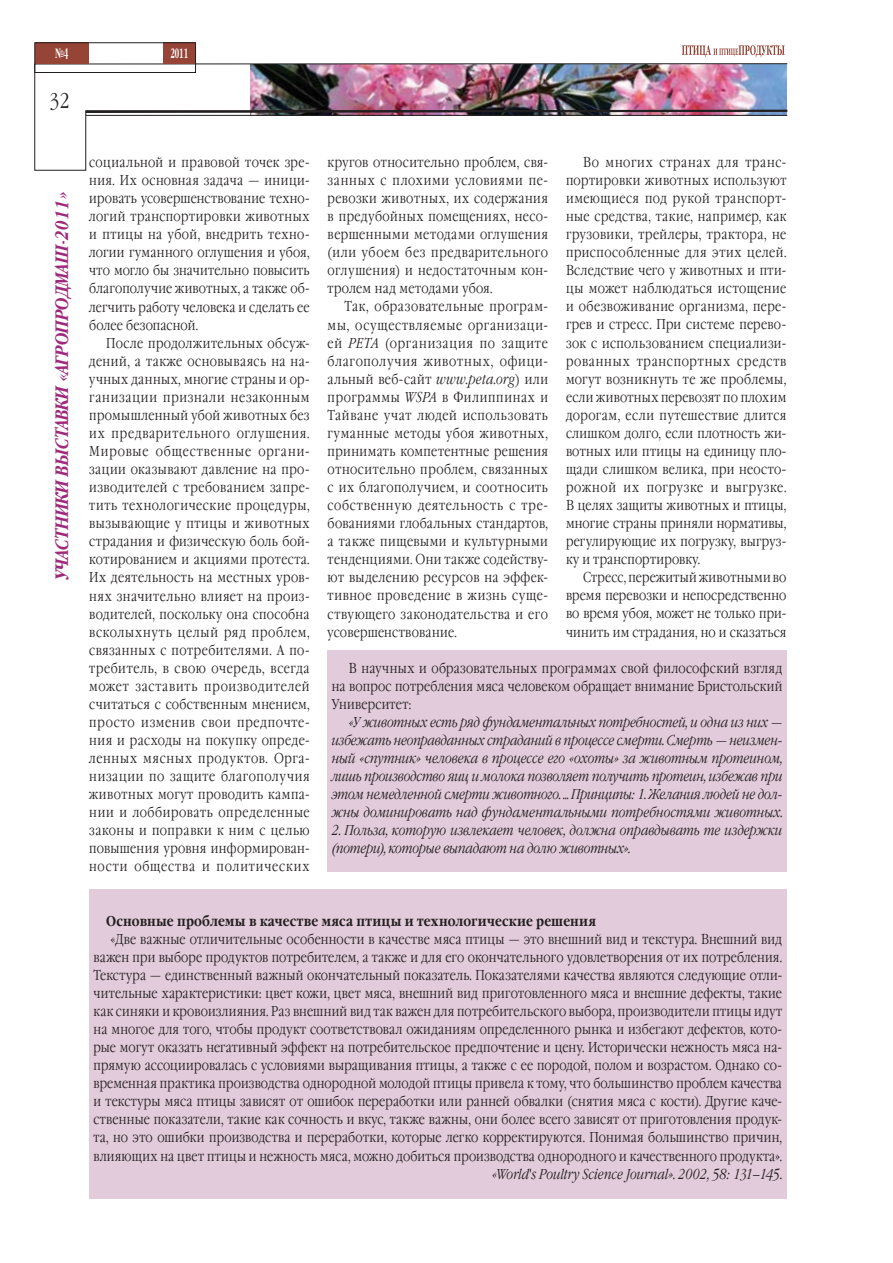
<style>
.page{position:relative;width:893px;height:1263px;background:#fff}
.page>*{position:absolute;margin:0;border:0;box-sizing:border-box;transform-origin:0 0}
.t1{font:300 21px "Garamond Narrow C";color:#231f20}
.t2{font:italic 700 18px "Garamond Narrow C";letter-spacing:.01em;color:#9e2a7b}
.t3{font:300 14.25px/18px "Garamond Narrow C";letter-spacing:.02em;color:#231f20;text-align:justify}
.t4{font:italic 300 14.25px/18px "Garamond Narrow C";color:#231f20;text-align:justify}
.t5{font:700 14.25px "Garamond Narrow C";letter-spacing:.015em;color:#231f20}
.t6{font:700 13.5px "Garamond Narrow C";color:#fff;scale:.67 1}
.s1{font-style:italic}
</style>
<div class="page">
<svg style="left:682px;top:45px;width:103px;height:12px"></svg>
<img style="left:34px;top:63px;width:754px;height:108px">
<hr style="left:86px;top:115px;width:701px;height:1px;background:#231f20">
<img style="left:84px;top:109px;width:704px;height:5px">
<div style="left:163px;top:43px;width:33px;height:21px;background:#954436"></div>
<div style="left:35px;top:43px;width:54px;height:21px;background:#954436"></div>
<div style="left:34px;top:42px;width:162px;height:31px;border:1px solid #231f20"></div>
<div style="left:89px;top:890px;width:697px;height:309px;background:#e2cbda"></div>
<div style="left:327px;top:651px;width:459px;height:221px;background:#e2cbda"></div>
<p class="t6" style="left:55px;top:46px;width:21px">№4</p>
<p class="t6" style="left:170px;top:46px;width:28px">2011</p>
<h1 class="t1" style="left:49px;top:89px;width:22px">32</h1>
<p class="t2" style="left:52px;top:580px;width:390px;rotate:-90deg">УЧАСТНИКИ ВЫСТАВКИ «АГРОПРОДМАШ-2011»</p>
<p class="t3" style="left:89px;top:154px;width:222px">социальной и правовой точек зре&shy;ния. Их основная задача — иници&shy;ировать усовершенствование техно&shy;логий транспортировки животных и птицы на убой, внедрить техно&shy;логии гуманного оглушения и убоя, что могло бы значительно повысить благополучие животных, а также об&shy;легчить работу человека и сделать ее более безопасной.</p>
<p class="t3" style="left:89px;top:334px;width:222px;text-indent:17px">После продолжительных обсуж&shy;дений, а также основываясь на на&shy;учных данных, многие страны и ор&shy;ганизации признали незаконным промышленный убой животных без их предварительного оглушения.<br>Мировые общественные органи&shy;зации оказывают давление на про&shy;изводителей с требованием запре&shy;тить технологические процедуры, вызывающие у птицы и животных страдания и физическую боль бой&shy;котированием и акциями протеста.<br>Их деятельность на местных уров&shy;нях значительно влияет на произ&shy;водителей, поскольку она способна всколыхнуть целый ряд проблем, связанных с потребителями. А по&shy;требитель, в свою очередь, всегда может заставить производителей считаться с собственным мнением, просто изменив свои предпочте&shy;ния и расходы на покупку опреде&shy;ленных мясных продуктов. Орга&shy;низации по защите благополучия животных могут проводить кампа&shy;нии и лоббировать определенные законы и поправки к ним с целью повышения уровня информирован&shy;ности общества и политических</p>
<p class="t3" style="left:328px;top:154px;width:222px">кругов относительно проблем, свя&shy;занных с плохими условиями пе&shy;ревозки животных, их содержания в предубойных помещениях, несо&shy;вершенными методами оглушения (или убоем без предварительного оглушения) и недостаточным кон&shy;тролем над методами убоя.</p>
<p class="t3" style="left:328px;top:298px;width:222px;text-indent:17px">Так, образовательные програм&shy;мы, осуществляемые организаци&shy;ей <span class="s1">PETA</span> (организация по защите благополучия животных, офици&shy;альный веб-сайт <span class="s1">www.peta.org</span>) или программы <span class="s1">WSPA</span> в Филиппинах и Тайване учат людей использовать гуманные методы убоя животных, принимать компетентные решения относительно проблем, связанных с их благополучием, и соотносить собственную деятельность с тре&shy;бованиями глобальных стандартов, а также пищевыми и культурными тенденциями. Они также содейству&shy;ют выделению ресурсов на эффек&shy;тивное проведение в жизнь суще&shy;ствующего законодательства и его усовершенствование.</p>
<p class="t3" style="left:566px;top:154px;width:222px;text-indent:17px">Во многих странах для транс&shy;портировки животных используют имеющиеся под рукой транспорт&shy;ные средства, такие, например, как грузовики, трейлеры, трактора, не приспособленные для этих целей.<br>Вследствие чего у животных и пти&shy;цы может наблюдаться истощение и обезвоживание организма, пере&shy;грев и стресс. При системе перево&shy;зок с использованием специализи&shy;рованных транспортных средств могут возникнуть те же проблемы, если животных перевозят по плохим дорогам, если путешествие длится слишком долго, если плотность жи&shy;вотных или птицы на единицу пло&shy;щади слишком велика, при неосто&shy;рожной их погрузке и выгрузке.<br>В целях защиты животных и птицы, многие страны приняли нормативы, регулирующие их погрузку, выгруз&shy;ку и транспортировку.</p>
<p class="t3" style="left:566px;top:569px;width:222px;text-indent:17px">Стресс, пережитыйживотными во время перевозки и непосредственно во время убоя, может не только при&shy;чинить им страдания, но и сказаться</p>
<p class="t3" style="left:332px;top:659px;width:452px;text-indent:17px">В научных и образовательных программах свой философский взгляд на вопрос потребления мяса человеком обращает внимание Бристольский Университет:</p>
<p class="t4" style="left:332px;top:714px;width:452px;text-indent:17px">«У животных есть ряд фундаментальных потребностей, и одна из них — избежать неоправданных страданий в процессе смерти. Смерть — неизмен&shy;ный «спутник» человека в процессе его «охоты» за животным протеином, лишь производство яиц и молока позволяет получить протеин, избежав при этом немедленной смерти животного. … Принципы: 1. Желания людей не дол&shy;жны доминировать над фундаментальными потребностями животных.</p>
<p class="t4" style="left:332px;top:822px;width:452px">2. Польза, которую извлекает человек, должна оправдывать те издержки (потери), которые выпадают на долю животных».</p>
<p class="t5" style="left:106px;top:913px;width:491px">Основные проблемы в качестве мяса птицы и технологические решения</p>
<p class="t3" style="left:93px;top:930px;width:690px;text-indent:17px">«Две важные отличительные особенности в качестве мяса птицы — это внешний вид и текстура. Внешний вид важен при выборе продуктов потребителем, а также и для его окончательного удовлетворения от их потребления.<br>Текстура — единственный важный окончательный показатель. Показателями качества являются следующие отли&shy;чительные характеристики: цвет кожи, цвет мяса, внешний вид приготовленного мяса и внешние дефекты, такие как синяки и кровоизлияния. Раз внешний вид так важен для потребительского выбора, производители птицы идут на многое для того, чтобы продукт соответствовал ожиданиям определенного рынка и избегают дефектов, кото&shy;рые могут оказать негативный эффект на потребительское предпочтение и цену. Исторически нежность мяса на&shy;прямую ассоциировалась с условиями выращивания птицы, а также с ее породой, полом и возрастом. Однако со&shy;временная практика производства однородной молодой птицы привела к тому, что большинство проблем качества и текстуры мяса птицы зависят от ошибок переработки или ранней обвалки (снятия мяса с кости). Другие каче&shy;ственные показатели, такие как сочность и вкус, также важны, они более всего зависят от приготовления продук&shy;та, но это ошибки производства и переработки, которые легко корректируются. Понимая большинство причин, влияющих на цвет птицы и нежность мяса, можно добиться производства однородного и качественного продукта».</p>
<p class="t4" style="left:492px;top:1165px;width:292px">«World's Poultry Science Journal». 2002, 58: 131–145.</p>
</div>
